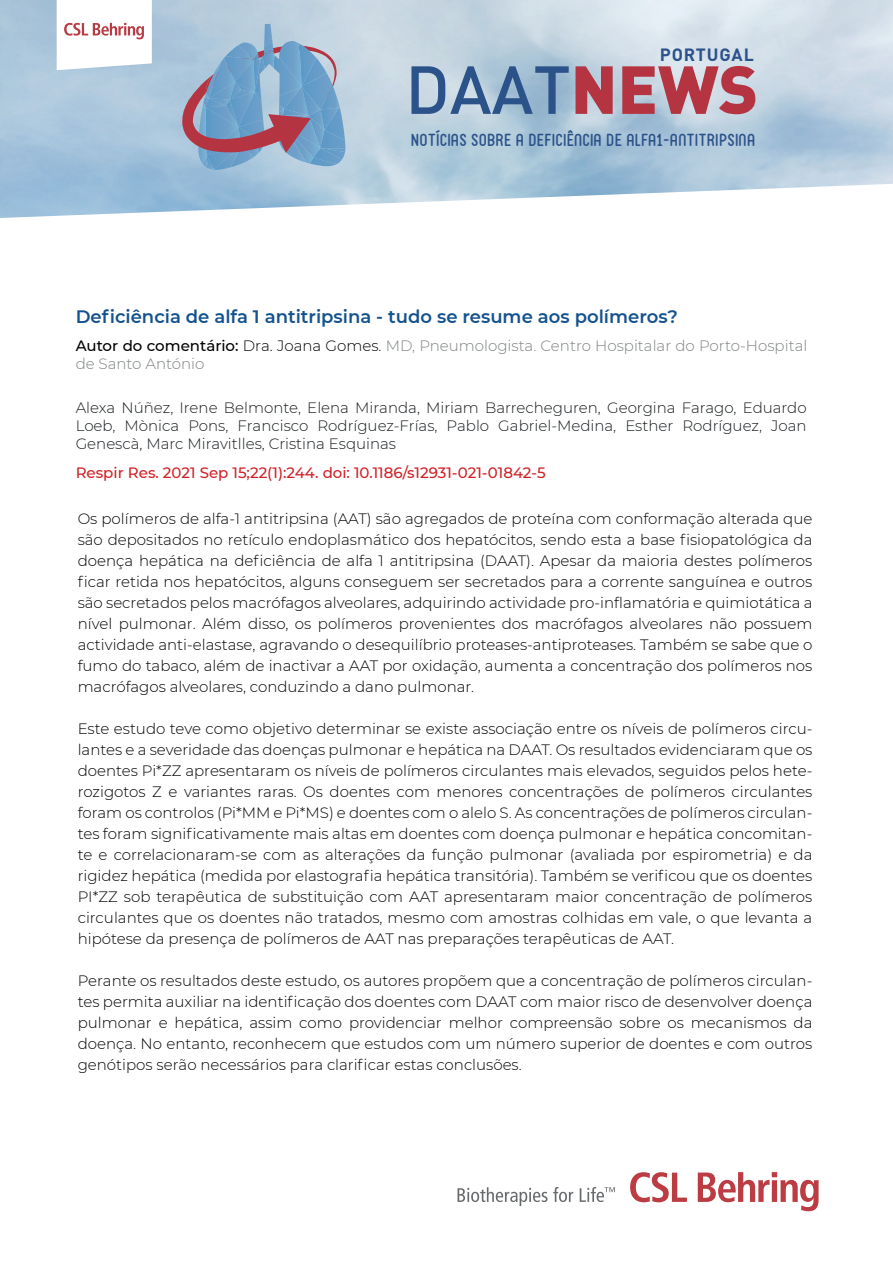
<style>
.page{position:relative;width:893px;height:1263px;background:#fff}
.page>*{position:absolute;margin:0;border:0;box-sizing:border-box;transform-origin:0 0}
.t1{font:500 66.75px "DIN";color:#2c528a}
.t2{font:600 18px "Montserrat";color:#14528e}
.t3{font:700 17.55px "DIN Pro";letter-spacing:.05em;color:#2c528a}
.t4{font:16.65px "FV Almelo";letter-spacing:.025em;color:#2c528a}
.t5{font:300 15px/21px "Montserrat";color:#000001;text-align:justify}
.t6{font:300 15px/18px "Montserrat";color:#171b1e;text-align:justify}
.t7{font:300 15px/18px "Montserrat";color:#7e8182}
.t8{font:500 15px "Montserrat";color:#d02127}
.s1{font-weight:900;color:#b53441}
.s2{font-weight:500;color:#000001}
.s3{color:#000001}
</style>
<div class="page">
<svg style="left:457px;top:1187px;width:90px;height:19px"></svg>
<svg style="left:553px;top:1187px;width:20px;height:15px"></svg>
<svg style="left:579px;top:1187px;width:36px;height:15px"></svg>
<svg style="left:630px;top:1172px;width:57px;height:30px"></svg>
<svg style="left:697px;top:1172px;width:121px;height:39px"></svg>
<svg style="left:60px;top:0;width:92px;height:70px"></svg>
<svg style="left:182px;top:24px;width:165px;height:150px;background:#91a5c2"></svg>
<p class="t3" style="left:659px;top:40px;width:96px">PORTUGAL</p>
<h1 class="t1" style="left:405px;top:47px;width:354px">DAAT<span class="s1">NEWS</span></h1>
<p class="t4" style="left:411px;top:128px;width:346px">NOTÍCIAS SOBRE A DEFICIÊNCIA DE ALFA1-ANTITRIPSINA</p>
<p class="t2" style="left:76px;top:304px;width:603px">Deficiência de alfa 1 antitripsina - tudo se resume aos polímeros?</p>
<p class="t7" style="left:76px;top:336px;width:733px"><span class="s2">Autor do comentário:</span> <span class="s3">Dra. Joana Gomes.</span> MD, Pneumologista. Centro Hospitalar do Porto-Hospital de Santo António</p>
<p class="t6" style="left:76px;top:398px;width:732px">Alexa Núñez, Irene Belmonte, Elena Miranda, Miriam Barrecheguren, Georgina Farago, Eduardo Loeb, Mònica Pons, Francisco Rodríguez-Frías, Pablo Gabriel-Medina, Esther Rodríguez, Joan Genescà, Marc Miravitlles, Cristina Esquinas</p>
<p class="t8" style="left:76px;top:463px;width:471px">Respir Res. 2021 Sep 15;22(1):244. doi: 10.1186/s12931-021-01842-5</p>
<p class="t5" style="left:78px;top:508px;width:736px">Os polímeros de alfa-1 antitripsina (AAT) são agregados de proteína com conformação alterada que são depositados no retículo endoplasmático dos hepatócitos, sendo esta a base fisiopatológica da doença hepática na deficiência de alfa 1 antitripsina (DAAT). Apesar da maioria destes polímeros ficar retida nos hepatócitos, alguns conseguem ser secretados para a corrente sanguínea e outros são secretados pelos macrófagos alveolares, adquirindo actividade pro-inflamatória e quimiotática a nível pulmonar. Além disso, os polímeros provenientes dos macrófagos alveolares não possuem actividade anti-elastase, agravando o desequilíbrio proteases-antiproteases. Também se sabe que o fumo do tabaco, além de inactivar a AAT por oxidação, aumenta a concentração dos polímeros nos macrófagos alveolares, conduzindo a dano pulmonar.</p>
<p class="t5" style="left:78px;top:718px;width:736px">Este estudo teve como objetivo determinar se existe associação entre os níveis de polímeros circu&shy;lantes e a severidade das doenças pulmonar e hepática na DAAT. Os resultados evidenciaram que os doentes Pi*ZZ apresentaram os níveis de polímeros circulantes mais elevados, seguidos pelos hete&shy;rozigotos Z e variantes raras. Os doentes com menores concentrações de polímeros circulantes foram os controlos (Pi*MM e Pi*MS) e doentes com o alelo S. As concentrações de polímeros circulan&shy;tes foram significativamente mais altas em doentes com doença pulmonar e hepática concomitan&shy;te e correlacionaram-se com as alterações da função pulmonar (avaliada por espirometria) e da rigidez hepática (medida por elastografia hepática transitória). Também se verificou que os doentes PI*ZZ sob terapêutica de substituição com AAT apresentaram maior concentração de polímeros circulantes que os doentes não tratados, mesmo com amostras colhidas em vale, o que levanta a hipótese da presença de polímeros de AAT nas preparações terapêuticas de AAT.</p>
<p class="t5" style="left:78px;top:970px;width:736px">Perante os resultados deste estudo, os autores propõem que a concentração de polímeros circulan&shy;tes permita auxiliar na identificação dos doentes com DAAT com maior risco de desenvolver doença pulmonar e hepática, assim como providenciar melhor compreensão sobre os mecanismos da doença. No entanto, reconhecem que estudos com um número superior de doentes e com outros genótipos serão necessários para clarificar estas conclusões.</p>
</div>
